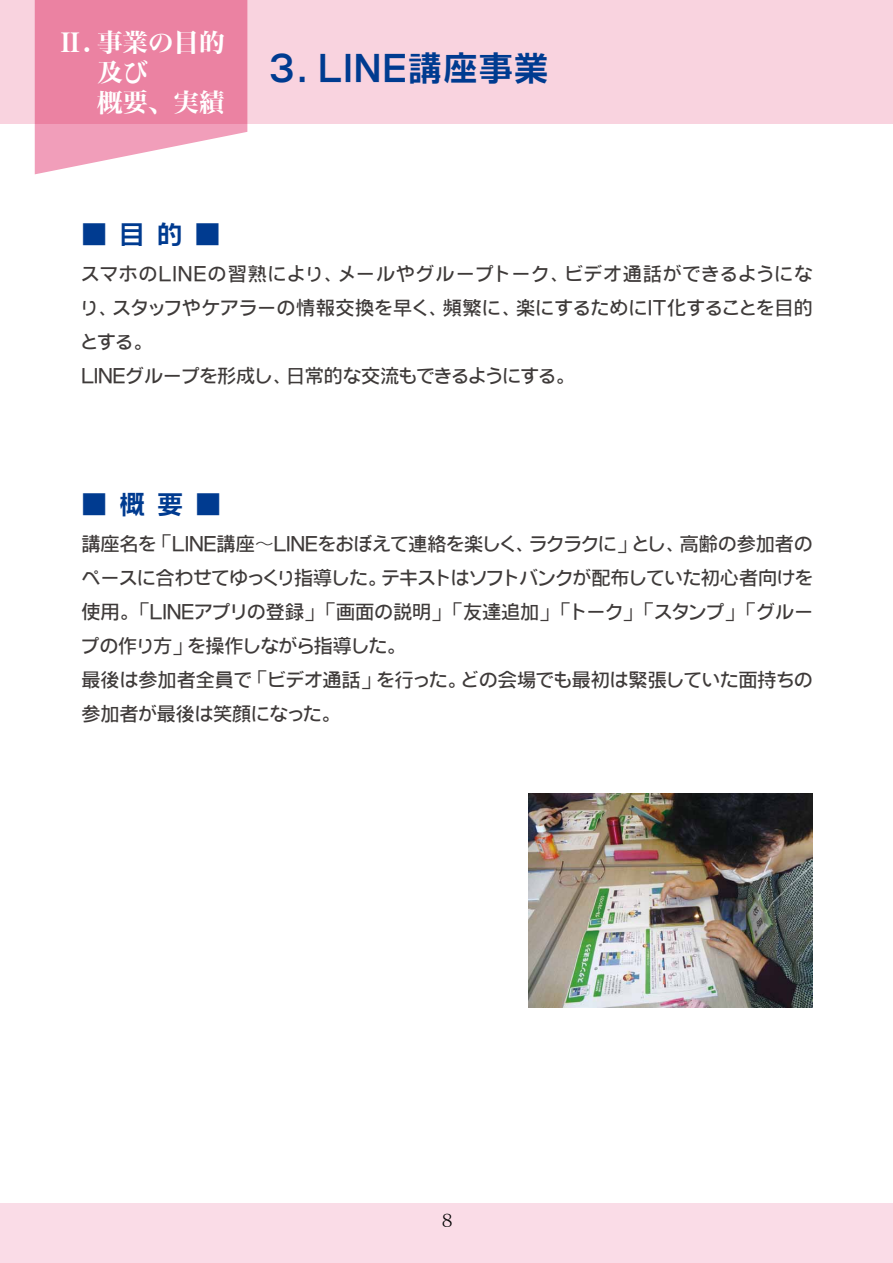
<style>
.page{position:relative;width:893px;height:1263px;background:#fff}
.page>*{position:absolute;margin:0;border:0;box-sizing:border-box;transform-origin:0 0}
.t1{font:34.05px "NIS S7 P 83 pv RKSJ H";letter-spacing:.04em;color:#003b90}
.t2{font:25.5px/29.7px "Hiragino Min W7 90 msp RKSJ H";color:#fff}
.t3{font:25.5px "NIS S7 RKSJ H";color:#003b90}
.t4{font:19.2px/34px "NIS S4 P 83 pv RKSJ H";letter-spacing:-.005em;color:#3e3a39}
.t5{font:19.2px/34px "NIS S4 P 83 pv RKSJ H";letter-spacing:.025em;color:#3e3a39}
.t6{font:16.95px "Hiragino Min W3 90 msp RKSJ H";color:#000}
</style>
<div class="page">
<div style="left:0;top:0;width:893px;height:123px;background:#f9d3df"></div>
<svg style="left:35px;top:0;width:212px;height:174px;background:#ee95b1"></svg>
<div style="left:0;top:1203px;width:893px;height:60px;background:#fadce7"></div>
<img style="left:528px;top:793px;width:285px;height:214px">
<h2 class="t2" style="left:97px;top:29px;width:129px;text-indent:-40px">Ⅱ. 事業の目的及び　　概要、実績</h2>
<h1 class="t1" style="left:269px;top:51px;width:280px">３． LINE講座事業</h1>
<h2 class="t3" style="left:81px;top:221px;width:141px">■ 目 的 ■</h2>
<p class="t5" style="left:81px;top:256px;width:733px">スマホのLINEの習熟により、メールやグループトーク、ビデオ通話ができるようになり、スタッフやケアラーの情報交換を早く、頻繁に、楽にするためにIT化することを目的とする。<br>LINEグループを形成し、日常的な交流もできるようにする。</p>
<h2 class="t3" style="left:81px;top:491px;width:141px">■ 概 要 ■</h2>
<p class="t4" style="left:81px;top:526px;width:733px">講座名を「LINE講座～LINEをおぼえて連絡を楽しく、ラクラクに」とし、高齢の参加者のペースに合わせてゆっくり指導した。テキストはソフトバンクが配布していた初心者向けを使用。「LINEアプリの登録」「画面の説明」「友達追加」「トーク」「スタンプ」「グループの作り方」を操作しながら指導した。<br>最後は参加者全員で「ビデオ通話」を行った。どの会場でも最初は緊張していた面持ちの参加者が最後は笑顔になった。</p>
<p class="t6" style="left:441px;top:1212px;width:13px">8</p>
</div>
